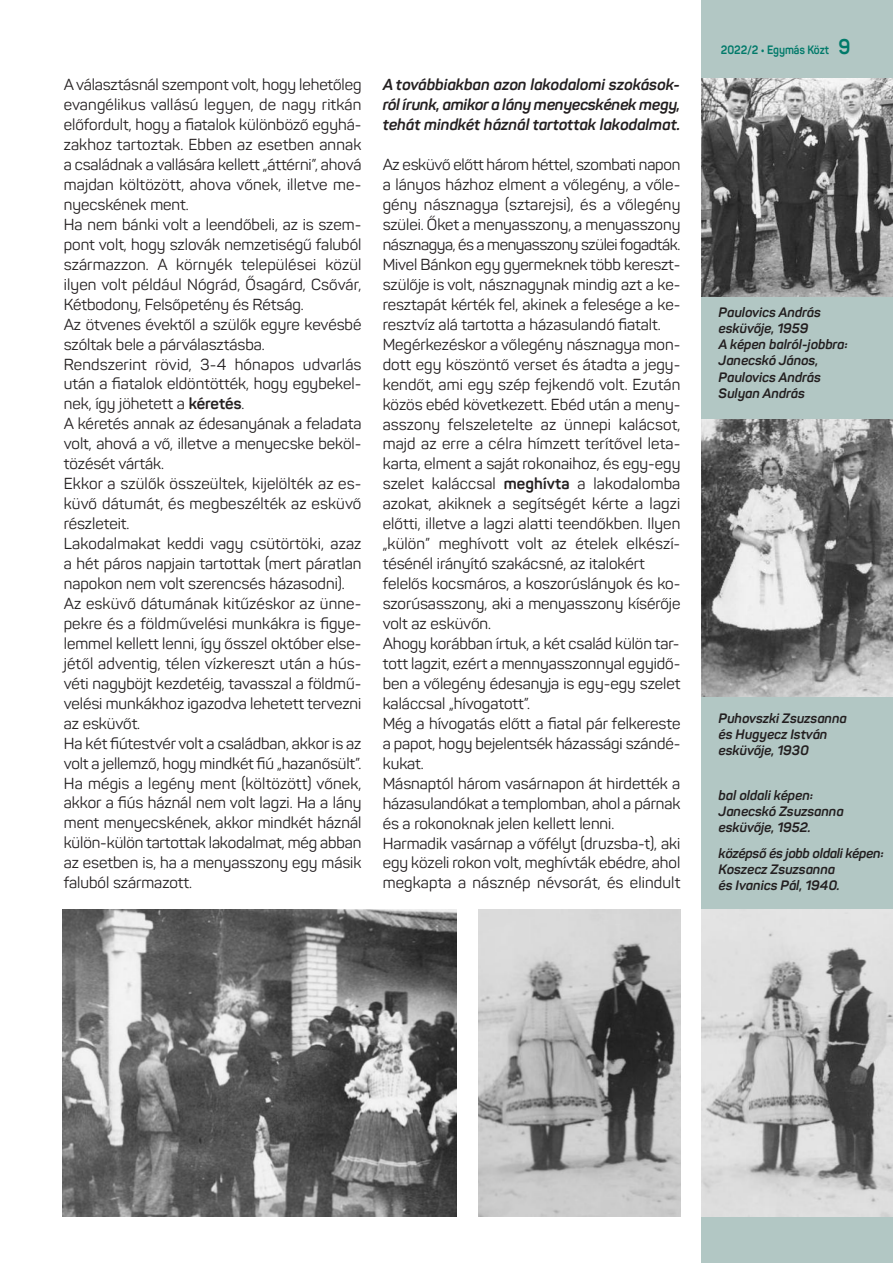
<style>
.page{position:relative;width:893px;height:1263px;background:#fff}
.page>*{position:absolute;margin:0;border:0;box-sizing:border-box;transform-origin:0 0}
.t1{font:15.75px/20px "Panton";color:#231f20}
.t2{font:italic 700 15.75px/20px "Panton";color:#231f20;text-align:justify}
.t3{font:italic 700 13.5px/16.2px "Panton";color:#231f20}
.t4{font:700 12px "Panton";color:#017a6a;scale:.9 1}
.s1{font-weight:700}
.s2{font-size:21px}
</style>
<div class="page">
<div style="left:702px;top:0;width:191px;height:1263px;background:#b2c7c4"></div>
<img style="left:702px;top:78px;width:191px;height:219px">
<img style="left:702px;top:420px;width:191px;height:277px">
<img style="left:63px;top:909px;width:393px;height:307px">
<img style="left:479px;top:909px;width:201px;height:307px">
<img style="left:702px;top:909px;width:191px;height:307px">
<p class="t1" style="left:64px;top:76px;width:299px">Aválasztásnál szempont volt, hogy lehetőleg evangélikus vallású legyen, de nagy ritkán előfordult, hogy a fiatalok különböző egyhá&shy;zakhoz tartoztak. Ebben az esetben annak a családnak a vallására kellett „áttérni”, ahová majdan költözött, ahova vőnek, illetve me&shy;nyecskének ment.<br>Ha nem bánki volt a leendőbeli, az is szem&shy;pont volt, hogy szlovák nemzetiségű faluból származzon. A környék települései közül ilyen volt például Nógrád, Ősagárd, Csővár, Kétbodony, Felsőpetény és Rétság.<br>Az ötvenes évektől a szülők egyre kevésbé szóltak bele a párválasztásba.<br>Rendszerint rövid, 3-4 hónapos udvarlás után a fiatalok eldöntötték, hogy egybekel&shy;nek, így jöhetett a <span class="s1">kéretés</span>.<br>A kéretés annak az édesanyának a feladata volt, ahová a vő, illetve a menyecske beköl&shy;tözését várták.<br>Ekkor a szülők összeültek, kijelölték az es&shy;küvő dátumát, és megbeszélték az esküvő részleteit.<br>Lakodalmakat keddi vagy csütörtöki, azaz a hét páros napjain tartottak (mert páratlan napokon nem volt szerencsés házasodni).<br>Az esküvő dátumának kitűzéskor az ünne&shy;pekre és a földművelési munkákra is figye&shy;lemmel kellett lenni, így ősszel október else&shy;jétől adventig, télen vízkereszt után a hús&shy;véti nagyböjt kezdetéig, tavasszal a földmű&shy;velési munkákhoz igazodva lehetett tervezni az esküvőt.<br>Ha két fiútestvér volt a családban, akkor is az volt a jellemző, hogy mindkét fiú „hazanősült”.<br>Ha mégis a legény ment (költözött) vőnek, akkor a fiús háznál nem volt lagzi. Ha a lány ment menyecskének, akkor mindkét háznál külön-külön tartottak lakodalmat, még abban az esetben is, ha a menyasszony egy másik faluból származott.</p>
<p class="t2" style="left:383px;top:76px;width:299px">A továbbiakban azon lakodalomi szokások&shy;ról írunk, amikor a lány menyecskének megy, tehát mindkét háznál tartottak lakodalmat.</p>
<p class="t1" style="left:383px;top:156px;width:299px">Az esküvő előtt három héttel, szombati napon a lányos házhoz elment a vőlegény, a vőle&shy;gény násznagya (sztarejsi), és a vőlegény szülei. Őket a menyasszony, a menyasszony násznagya, és a menyasszony szülei fogadták.<br>Mivel Bánkon egy gyermeknek több kereszt&shy;szülője is volt, násznagynak mindig azt a ke&shy;resztapát kérték fel, akinek a felesége a ke&shy;resztvíz alá tartotta a házasulandó fiatalt.<br>Megérkezéskor a vőlegény násznagya mon&shy;dott egy köszöntő verset és átadta a jegy&shy;kendőt, ami egy szép fejkendő volt. Ezután közös ebéd következett. Ebéd után a meny&shy;asszony felszeletelte az ünnepi kalácsot, majd az erre a célra hímzett terítővel leta&shy;karta, elment a saját rokonaihoz, és egy-egy szelet kaláccsal <span class="s1">meghívta</span> a lakodalomba azokat, akiknek a segítségét kérte a lagzi előtti, illetve a lagzi alatti teendőkben. Ilyen „külön” meghívott volt az ételek elkészí&shy;tésénél irányító szakácsné, az italokért felelős kocsmáros, a koszorúslányok és ko&shy;szorúsasszony, aki a menyasszony kísérője volt az esküvőn.<br>Ahogy korábban írtuk, a két család külön tar&shy;tott lagzit, ezért a mennyasszonnyal egyidő&shy;ben a vőlegény édesanyja is egy-egy szelet kaláccsal „hívogatott”.<br>Még a hívogatás előtt a fiatal pár felkereste a papot, hogy bejelentsék házassági szándé&shy;kukat.<br>Másnaptól három vasárnapon át hirdették a házasulandókat a templomban, ahol a párnak és a rokonoknak jelen kellett lenni.<br>Harmadik vasárnap a vőfélyt (druzsba-t), aki egy közeli rokon volt, meghívták ebédre, ahol megkapta a násznép névsorát, és elindult</p>
<p class="t4" style="left:721px;top:46px;width:145px">2022/2 • Egymás közt <span class="s2">9</span></p>
<p class="t3" style="left:719px;top:305px;width:131px">Paulovics András esküvője, 1959<br>A képen balról-jobbra:<br>Janecskó János,<br>Paulovics András<br>Sulyan András</p>
<p class="t3" style="left:719px;top:711px;width:130px">Puhovszki Zsuzsanna és Hugyecz István esküvője, 1930</p>
<p class="t3" style="left:719px;top:789px;width:127px">bal oldali képen:<br>Janecskó Zsuzsanna esküvője, 1952.</p>
<p class="t3" style="left:719px;top:846px;width:167px">középső és jobb oldali képen:<br>Koszecz Zsuzsanna<br>és Ivanics Pál, 1940.</p>
</div>
